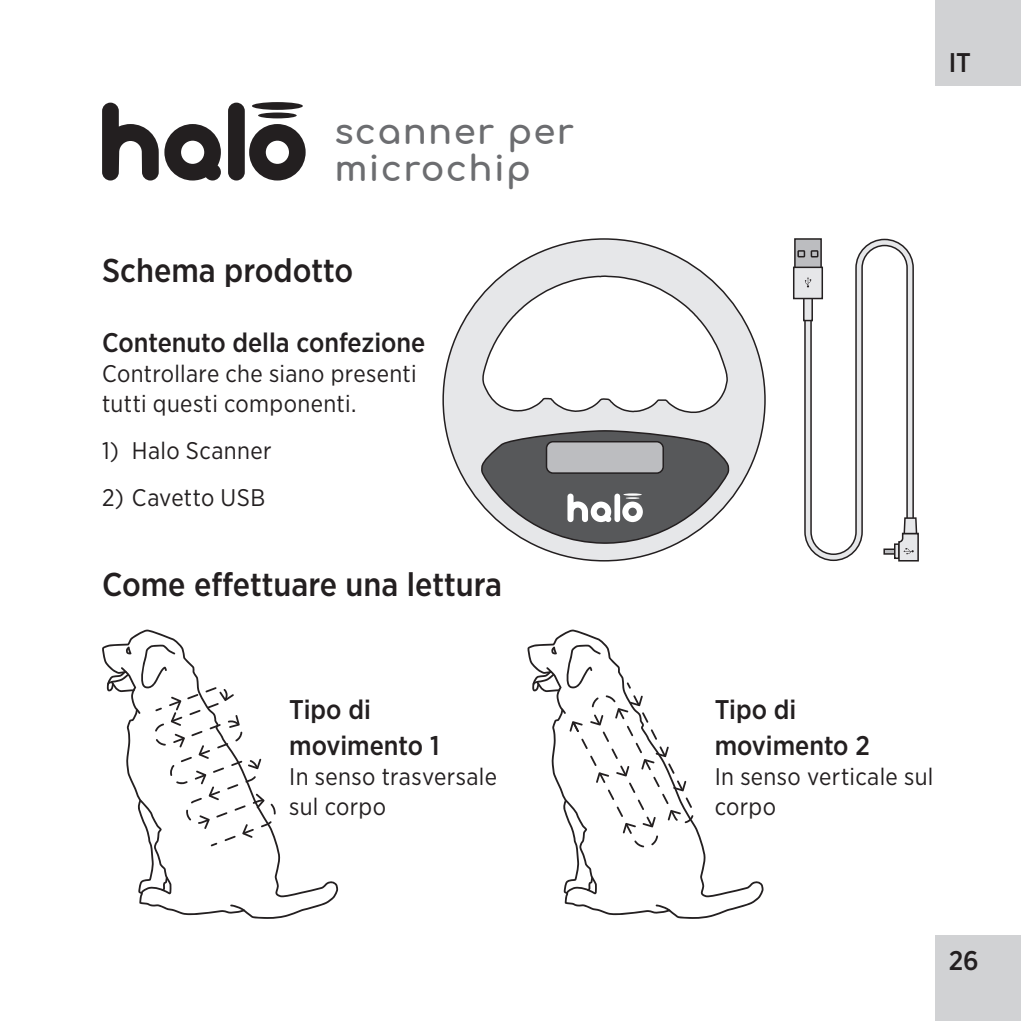
<style>
.page{position:relative;width:1021px;height:1021px;background:#fff}
.page>*{position:absolute;margin:0;border:0;box-sizing:border-box;transform-origin:0 0}
.t1{font:700 35.4px/36.9px "Comfortaa";letter-spacing:.04em;color:#6c6d70}
.t2{font:500 33px "Gotham Narrow";color:#231f20}
.t3{font:500 27px/36px "Gotham Narrow";color:#231f20}
.t4{font:24px/30px "Gotham Narrow";letter-spacing:.015em;color:#231f20}
</style>
<div class="page">
<div style="left:935px;top:935px;width:85px;height:85px;background:#d1d2d4"></div>
<div style="left:935px;top:0;width:85px;height:85px;background:#d1d2d4"></div>
<svg style="left:249px;top:124px;width:56px;height:56px"></svg>
<div style="left:258px;top:112px;width:39px;height:6px;background:#231f20;border-radius:50%"></div>
<div style="left:252px;top:102px;width:51px;height:8px;background:#231f20;border-radius:50%"></div>
<div style="left:228px;top:103px;width:17px;height:77px;background:#231f20;border-radius:8px"></div>
<svg style="left:102px;top:103px;width:119px;height:77px"></svg>
<div style="left:443px;top:239px;width:322px;height:322px;background:#e6e7e9;border-radius:50%"></div>
<svg style="left:481px;top:274px;width:248px;height:139px"></svg>
<svg style="left:480px;top:430px;width:251px;height:114px"></svg>
<svg style="left:102px;top:629px;width:236px;height:289px"></svg>
<svg style="left:106px;top:644px;width:170px;height:271px"></svg>
<svg style="left:527px;top:629px;width:237px;height:289px"></svg>
<svg style="left:531px;top:644px;width:162px;height:271px"></svg>
<div style="left:794px;top:238px;width:27px;height:30px;border:2px solid #231f20"></div>
<div style="left:793px;top:266px;width:30px;height:33px;border:2px solid #231f20"></div>
<svg style="left:796px;top:238px;width:123px;height:324px"></svg>
<h1 class="t1" style="left:334px;top:109px;width:241px">scanner per microchip</h1>
<h2 class="t2" style="left:102px;top:249px;width:252px">Schema prodotto</h2>
<p class="t3" style="left:102px;top:324px;width:325px">Contenuto della confezione</p>
<p class="t4" style="left:102px;top:358px;width:316px">Controllare che siano presenti tutti questi componenti.</p>
<p class="t4" style="left:102px;top:435px;width:171px">1) Halo Scanner</p>
<p class="t4" style="left:102px;top:482px;width:164px">2) Cavetto USB</p>
<h2 class="t2" style="left:102px;top:564px;width:401px">Come effettuare una lettura</h2>
<p class="t3" style="left:289px;top:691px;width:152px">Tipo di movimento 1</p>
<p class="t4" style="left:289px;top:761px;width:209px">In senso trasversale sul corpo</p>
<p class="t3" style="left:948px;top:44px;width:24px">IT</p>
<p class="t3" style="left:714px;top:691px;width:157px">Tipo di movimento 2</p>
<p class="t4" style="left:714px;top:761px;width:220px">In senso verticale sul corpo</p>
<p class="t3" style="left:948px;top:942px;width:31px">26</p>
</div>
